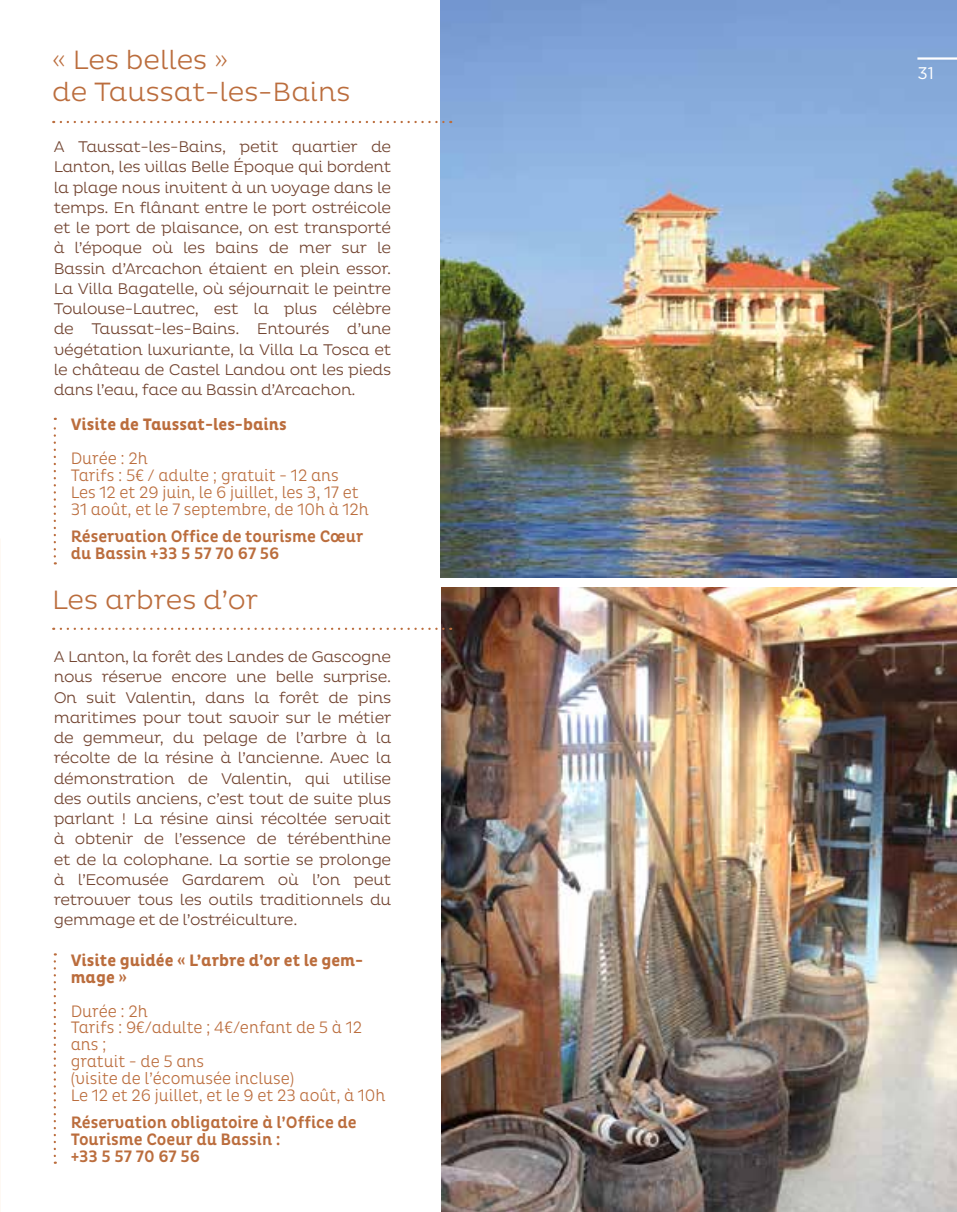
<style>
.page{position:relative;width:957px;height:1212px;background:#fff}
.page>*{position:absolute;margin:0;border:0;box-sizing:border-box;transform-origin:0 0}
.t1{font:300 27px/32.4px "Pluto";color:#bb6d3d}
.t2{font:300 16.88px/16.9px "Pluto Cond";color:#bb6d3d}
.t3{font:500 16.88px/16.9px "Pluto Cond";color:#bb6d3d}
.t4{font:700 16.88px/16.9px "Pluto Cond";color:#bb6d3d}
.t5{font:16.88px "Gotham";color:#fff}
.t6{font:300 15.75px/20.2px "Pluto";letter-spacing:-.02em;color:#70412d;text-align:justify}
</style>
<div class="page">
<img style="left:441px;top:0;width:516px;height:577px">
<img style="left:441px;top:587px;width:516px;height:625px">
<svg style="left:53px;top:121px;width:390px;height:2px"></svg>
<svg style="left:54px;top:418px;width:2px;height:138px"></svg>
<svg style="left:53px;top:628px;width:390px;height:2px"></svg>
<svg style="left:54px;top:953px;width:2px;height:211px"></svg>
<hr style="left:917px;top:57px;width:40px;height:3px;background:#fff">
<h1 class="t1" style="left:52px;top:44px;width:300px">« Les belles »<br>de Taussat-les-Bains</h1>
<p class="t6" style="left:54px;top:137px;width:339px">A Taussat-les-Bains, petit quartier de Lanton, les villas Belle Époque qui bordent la plage nous invitent à un voyage dans le temps. En flânant entre le port ostréicole et le port de plaisance, on est transporté à l’époque où les bains de mer sur le Bassin d’Arcachon étaient en plein essor.<br>La Villa Bagatelle, où séjournait le peintre Toulouse-Lautrec, est la plus célèbre de Taussat-les-Bains. Entourés d’une végétation luxuriante, la Villa La Tosca et le château de Castel Landou ont les pieds dans l’eau, face au Bassin d’Arcachon.</p>
<p class="t4" style="left:71px;top:417px;width:218px">Visite de Taussat-les-bains</p>
<p class="t2" style="left:71px;top:450px;width:300px">Durée : 2h<br>Tarifs : 5€ / adulte ; gratuit - 12 ans<br>Les 12 et 29 juin, le 6 juillet, les 3, 17 et<br>31 août, et le 7 septembre, de 10h à 12h</p>
<p class="t3" style="left:71px;top:528px;width:294px">Réservation Office de tourisme Cœur du Bassin +33 5 57 70 67 56</p>
<h1 class="t1" style="left:52px;top:584px;width:207px">Les arbres d’or</h1>
<p class="t6" style="left:54px;top:647px;width:339px">A Lanton, la forêt des Landes de Gascogne nous réserve encore une belle surprise.<br>On suit Valentin, dans la forêt de pins maritimes pour tout savoir sur le métier de gemmeur, du pelage de l’arbre à la récolte de la résine à l’ancienne. Avec la démonstration de Valentin, qui utilise des outils anciens, c’est tout de suite plus parlant ! La résine ainsi récoltée servait à obtenir de l’essence de térébenthine et de la colophane. La sortie se prolonge à l’Ecomusée Gardarem où l’on peut retrouver tous les outils traditionnels du gemmage et de l’ostréiculture.</p>
<p class="t4" style="left:71px;top:952px;width:294px">Visite guidée « L’arbre d’or et le gem&shy;mage »</p>
<p class="t2" style="left:71px;top:1002px;width:316px">Durée : 2h<br>Tarifs : 9€/adulte ; 4€/enfant de 5 à 12 ans ;<br>gratuit - de 5 ans<br>(visite de l’écomusée incluse)<br>Le 12 et 26 juillet, et le 9 et 23 août, à 10h</p>
<p class="t3" style="left:71px;top:1114px;width:287px">Réservation obligatoire à l’Office de<br>Tourisme Coeur du Bassin :<br>+33 5 57 70 67 56</p>
<p class="t5" style="left:917px;top:62px;width:18px">31</p>
</div>
